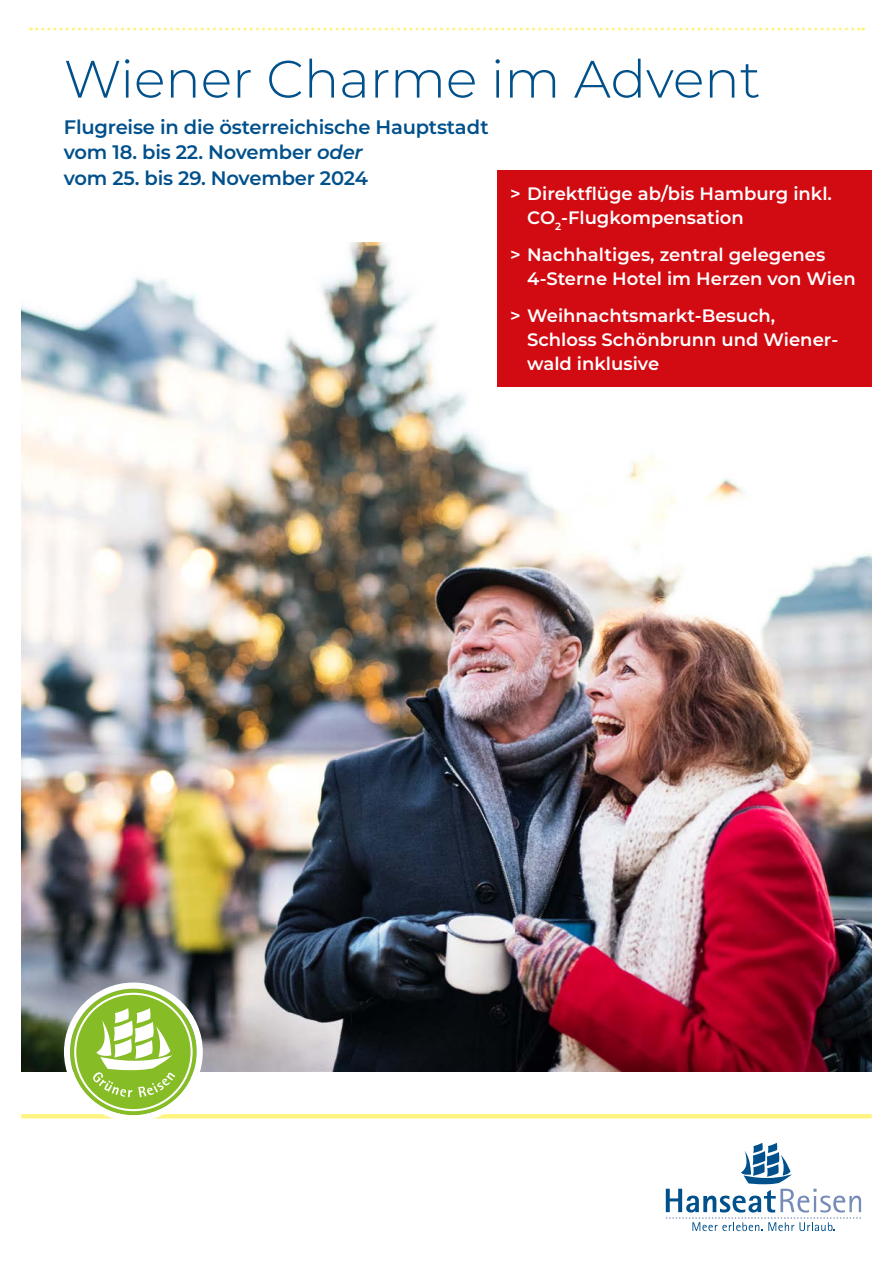
<style>
.page{position:relative;width:893px;height:1263px;background:#fff}
.page>*{position:absolute;margin:0;border:0;box-sizing:border-box;transform-origin:0 0}
.t1{font:300 52.5px "Montserrat";color:#00508c}
.t2{font:600 19.5px/25.5px "Montserrat";letter-spacing:-.01em;color:#00508c}
.t3{font:600 18px/24px "Montserrat";color:#fff}
.s1{font-style:italic}
</style>
<div class="page">
<svg style="left:31px;top:28px;width:832px;height:3px"></svg>
<hr style="left:21px;top:1114px;width:851px;height:4px;background:#fff482">
<svg style="left:666px;top:1143px;width:195px;height:88px"></svg>
<img style="left:21px;top:242px;width:851px;height:829px">
<div style="left:497px;top:170px;width:375px;height:217px;background:#d20a11"></div>
<svg style="left:70px;top:989px;width:127px;height:126px;background:#92c23c"></svg>
<div style="left:64px;top:982px;width:139px;height:139px;border:6px solid #fff;border-radius:50%"></div>
<div style="left:74px;top:993px;width:119px;height:118px;border:2px solid #fff;border-radius:50%"></div>
<svg style="left:93px;top:1008px;width:82px;height:89px"></svg>
<h1 class="t1" style="left:64px;top:43px;width:698px">Wiener Charme im Advent</h1>
<p class="t2" style="left:64px;top:113px;width:426px">Flugreise in die österreichische Hauptstadt vom 18. bis 22. November <span class="s1">oder<br></span>vom 25. bis 29. November 2024</p>
<p class="t3" style="left:527px;top:181px;width:306px;text-indent:-17px">&gt; Direktflüge ab/bis Hamburg inkl.<br>CO<sub>2</sub>-Flugkompensation</p>
<p class="t3" style="left:527px;top:242px;width:330px;text-indent:-17px">&gt; Nachhaltiges, zentral gelegenes<br>4-Sterne Hotel im Herzen von Wien</p>
<p class="t3" style="left:527px;top:303px;width:312px;text-indent:-17px">&gt; Weihnachtsmarkt-Besuch,<br>Schloss Schönbrunn und Wiener&shy;wald inklusive</p>
</div>
